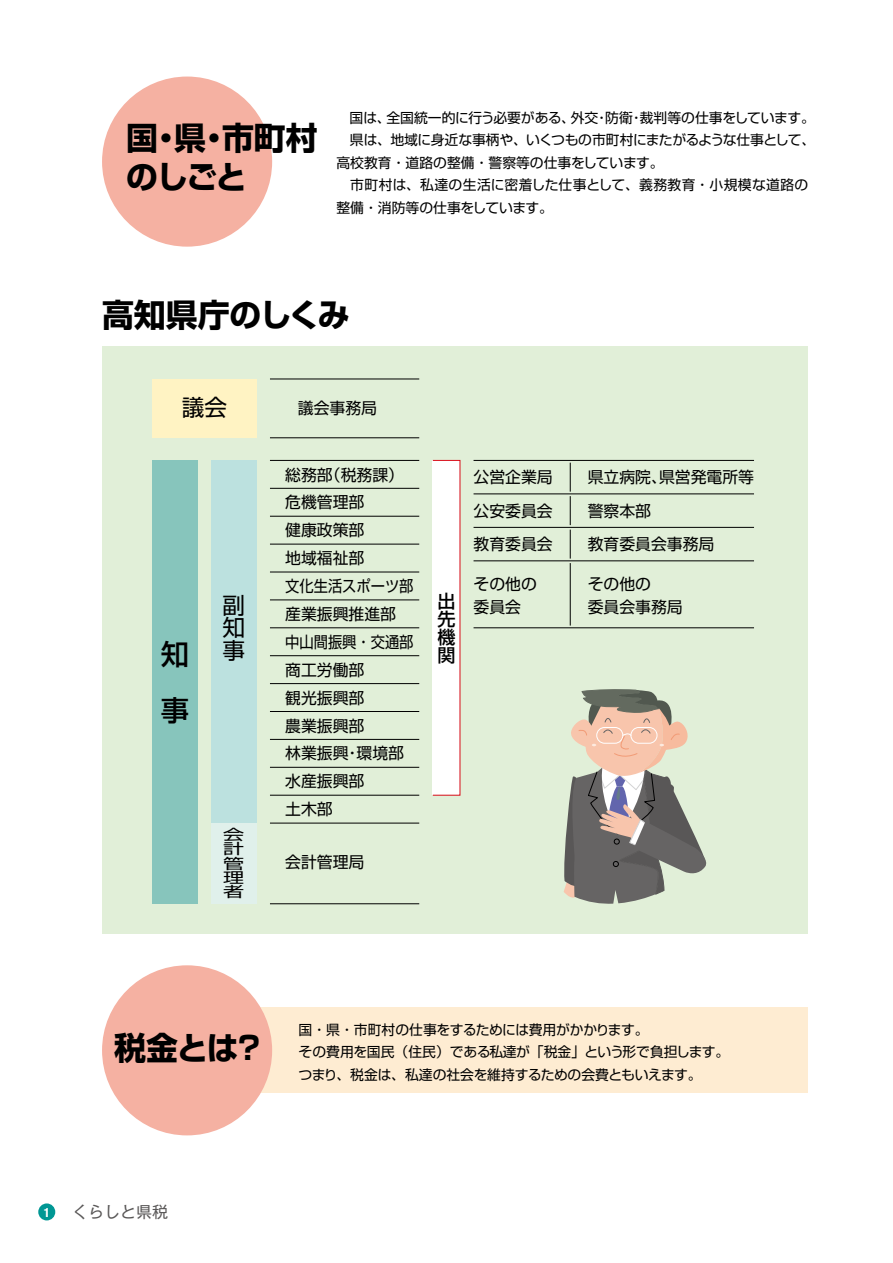
<style>
.page{position:relative;width:893px;height:1263px;background:#fff}
.page>*{position:absolute;margin:0;border:0;box-sizing:border-box;transform-origin:0 0}
.t1{font:700 31.95px/38.2px "Shin Go Pr 6";letter-spacing:-.045em;color:#000}
.t2{font:700 31.95px "Shin Go Pr 6";color:#000}
.t3{font:500 28.2px/56.6px "Shin Go Pr 6";color:#000}
.t4{font:22.65px "Shin Go Pr 6";color:#000}
.t5{font:500 18.15px "Shin Go Pr 6";color:#000}
.t6{font:15.9px/27.9px "Shin Go Pr 6";color:#000}
.t7{font:15.9px "Shin Go Pr 6";color:#000;scale:.9 1}
.t8{font:15.9px "Gothic MB101 Pr 6";color:#595757}
.t9{font:14.4px/14.4px "Shin Go Pr 6";color:#000;text-align:justify;scale:1.46 1}
.t10{font:13.8px/22.5px "Shin Go Pr 6";letter-spacing:-.01em;color:#000}
.t11{font:13.8px "Shin Go Pr 6";letter-spacing:-.03em;color:#000}
.t12{font:13.8px "Shin Go Pr 6";letter-spacing:.03em;color:#000}
.t13{font:700 condensed 12.75px "Helvetica Neue";color:#fff}
</style>
<div class="page">
<div style="left:102px;top:346px;width:706px;height:587px;background:#e1efd8"></div>
<div style="left:173px;top:1008px;width:635px;height:85px;background:#feecd2"></div>
<div style="left:152px;top:379px;width:104px;height:59px;background:#fff3c3"></div>
<div style="left:211px;top:460px;width:45px;height:363px;background:#bce1df"></div>
<div style="left:211px;top:823px;width:45px;height:81px;background:#e0f0eb"></div>
<div style="left:152px;top:460px;width:46px;height:444px;background:#87c5bc"></div>
<hr style="left:270px;top:488px;width:149px;height:1px;background:#000">
<hr style="left:270px;top:460px;width:149px;height:1px;background:#000">
<hr style="left:270px;top:544px;width:149px;height:1px;background:#000">
<hr style="left:270px;top:516px;width:149px;height:1px;background:#000">
<hr style="left:270px;top:600px;width:149px;height:1px;background:#000">
<hr style="left:270px;top:572px;width:149px;height:1px;background:#000">
<hr style="left:270px;top:683px;width:149px;height:1px;background:#000">
<hr style="left:270px;top:655px;width:149px;height:1px;background:#000">
<hr style="left:270px;top:627px;width:149px;height:1px;background:#000">
<hr style="left:270px;top:739px;width:149px;height:1px;background:#000">
<hr style="left:270px;top:711px;width:149px;height:1px;background:#000">
<hr style="left:270px;top:795px;width:149px;height:1px;background:#000">
<hr style="left:270px;top:767px;width:149px;height:1px;background:#000">
<hr style="left:270px;top:823px;width:149px;height:1px;background:#000">
<hr style="left:270px;top:903px;width:149px;height:1px;background:#000">
<div style="left:433px;top:460px;width:27px;height:335px;background:#fff"></div>
<hr style="left:270px;top:437px;width:149px;height:1px;background:#000">
<hr style="left:270px;top:379px;width:149px;height:1px;background:#000">
<div style="left:102px;top:77px;width:170px;height:170px;background:#f5b1a2;border-radius:50%"></div>
<div style="left:102px;top:965px;width:170px;height:170px;background:#f5b1a2;border-radius:50%"></div>
<hr style="left:474px;top:460px;width:280px;height:1px;background:#000">
<hr style="left:474px;top:494px;width:280px;height:1px;background:#000">
<hr style="left:474px;top:527px;width:280px;height:1px;background:#000">
<hr style="left:474px;top:627px;width:280px;height:1px;background:#000">
<hr style="left:474px;top:561px;width:280px;height:1px;background:#000">
<svg style="left:570px;top:463px;width:1px;height:96px"></svg>
<hr style="left:570px;top:563px;width:1px;height:62px;background:#000">
<div style="left:38px;top:1203px;width:17px;height:17px;background:#009794;border-radius:50%"></div>
<svg style="left:564px;top:689px;width:143px;height:215px"></svg>
<h1 class="t1" style="left:126px;top:119px;width:193px">国・県・市町村のしごと</h1>
<p class="t10" style="left:350px;top:105px;width:467px">国は、全国統一的に行う必要がある、外交・防衛・裁判等の仕事をしています。</p>
<p class="t11" style="left:350px;top:129px;width:467px">県は、地域に身近な事柄や、いくつもの市町村にまたがるような仕事として、</p>
<p class="t10" style="left:336px;top:150px;width:329px">高校教育・道路の整備・警察等の仕事をしています。</p>
<p class="t12" style="left:350px;top:174px;width:460px">市町村は、私達の生活に密着した仕事として、義務教育・小規模な道路の</p>
<p class="t10" style="left:336px;top:195px;width:218px">整備・消防等の仕事をしています。</p>
<h1 class="t2" style="left:102px;top:289px;width:249px">高知県庁のしくみ</h1>
<h3 class="t4" style="left:182px;top:389px;width:47px">議会</h3>
<p class="t6" style="left:298px;top:393px;width:81px">議会事務局</p>
<h3 class="t4" style="left:222px;top:587px;width:24px">副</h3>
<h3 class="t4" style="left:222px;top:609px;width:24px">知</h3>
<h2 class="t3" style="left:161px;top:624px;width:30px">知事</h2>
<h3 class="t4" style="left:222px;top:632px;width:24px">事</h3>
<p class="t9" style="left:223px;top:826px;width:16px">会計管理者</p>
<p class="t6" style="left:285px;top:459px;width:130px">総務部（税務課）危機管理部<br>健康政策部<br>地域福祉部<br>文化生活スポーツ部産業振興推進部</p>
<p class="t7" style="left:285px;top:629px;width:144px">中山間振興・交通部</p>
<p class="t6" style="left:285px;top:655px;width:81px">商工労働部</p>
<p class="t6" style="left:285px;top:682px;width:120px">観光振興部<br>農業振興部<br>林業振興・環境部水産振興部<br>土木部</p>
<p class="t6" style="left:285px;top:847px;width:81px">会計管理局</p>
<h3 class="t5" style="left:437px;top:586px;width:20px">出</h3>
<h3 class="t5" style="left:437px;top:604px;width:20px">先</h3>
<h3 class="t5" style="left:437px;top:622px;width:20px">機</h3>
<h3 class="t5" style="left:437px;top:640px;width:20px">関</h3>
<p class="t6" style="left:474px;top:459px;width:81px;line-height:33.5px;text-align:justify">公営企業局公安委員会教育委員会</p>
<p class="t6" style="left:474px;top:572px;width:65px;line-height:22.4px">その他の委員会</p>
<p class="t6" style="left:588px;top:459px;width:168px;line-height:33.5px">県立病院、県営発電所等警察本部<br>教育委員会事務局</p>
<p class="t6" style="left:588px;top:572px;width:96px;line-height:22.4px">その他の<br>委員会事務局</p>
<h1 class="t1" style="left:114px;top:1028px;width:152px">税金とは？</h1>
<p class="t10" style="left:299px;top:1017px;width:432px">国・県・市町村の仕事をするためには費用がかかります。<br>その費用を国民（住民）である私達が「税金」という形で負担します。つまり、税金は、私達の社会を維持するための会費ともいえます。</p>
<p class="t13" style="left:44px;top:1201px;width:8px">1</p>
<p class="t8" style="left:72px;top:1199px;width:97px">くらしと県税</p>
</div>
